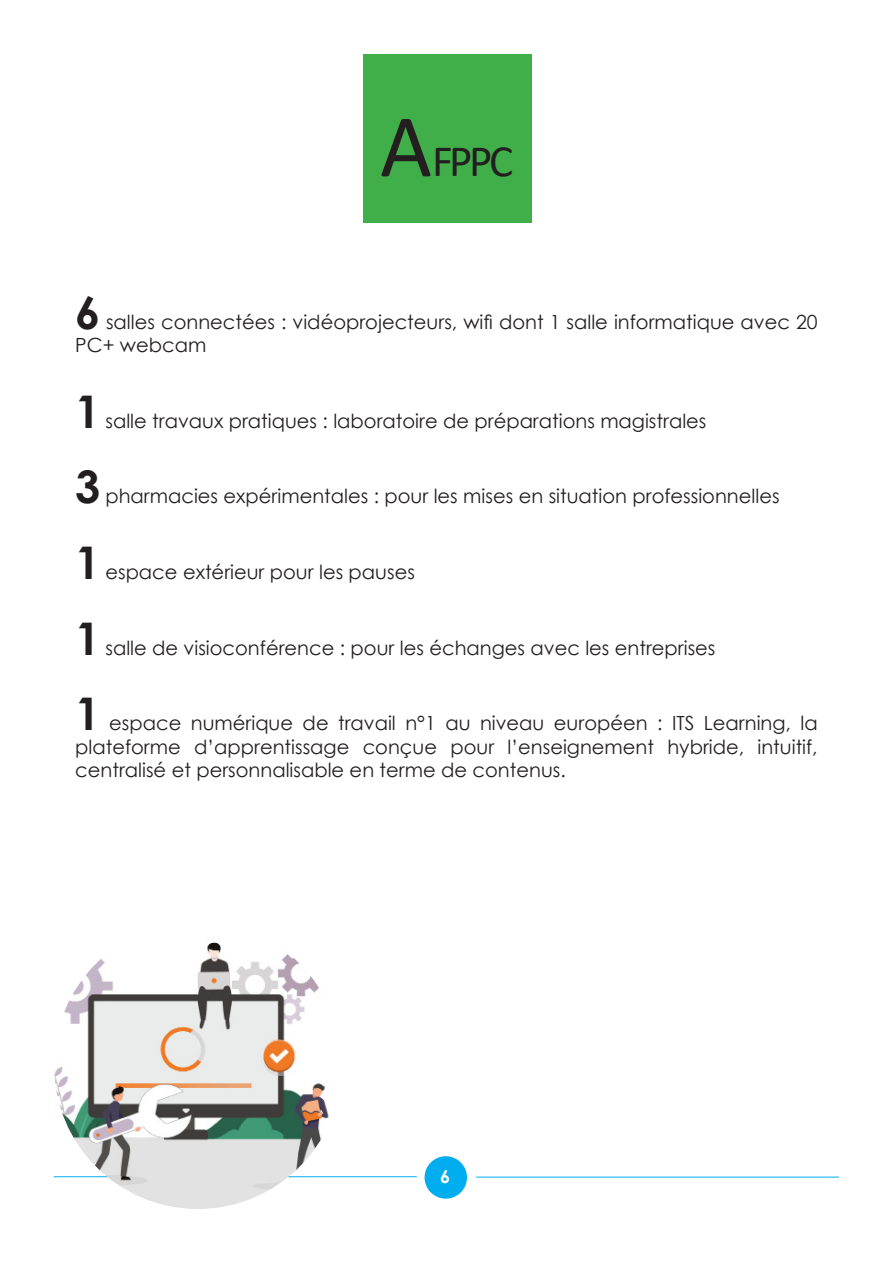
<style>
.page{position:relative;width:893px;height:1263px;background:#fff}
.page>*{position:absolute;margin:0;border:0;box-sizing:border-box;transform-origin:0 0}
.t1{font:700 45px "Century Gothic";color:#231f20}
.t2{font:45px "Calibri";color:#231f20}
.t3{font:19.5px/23.4px "Century Gothic";color:#231f20}
.t4{font:700 18px "Century Gothic";color:#fff}
.s1{font-size:90px}
</style>
<div class="page">
<hr style="left:54px;top:1176px;width:363px;height:1px;background:#00aeef">
<div style="left:425px;top:1156px;width:42px;height:43px;background:#00aeef;border-radius:50%"></div>
<hr style="left:476px;top:1177px;width:363px;height:1px;background:#00aeef">
<div style="left:363px;top:54px;width:168px;height:169px;background:#40ae49"></div>
<img style="left:54px;top:921px;width:288px;height:288px;border-radius:144px">
<p class="t2" style="left:380px;top:130px;width:135px"><span class="s1">A</span>FPPC</p>
<p class="t1" style="left:75px;top:278px;width:27px">6</p>
<p class="t3" style="left:75px;top:310px;width:744px;text-indent:31px">salles connectées : vidéoprojecteurs, wifi dont 1 salle informatique avec 20<br>PC+ webcam</p>
<p class="t1" style="left:75px;top:377px;width:27px">1</p>
<p class="t3" style="left:105px;top:409px;width:602px">salle travaux pratiques : laboratoire de préparations magistrales</p>
<p class="t1" style="left:75px;top:453px;width:27px">3</p>
<p class="t3" style="left:105px;top:484px;width:676px">pharmacies expérimentales : pour les mises en situation professionnelles</p>
<p class="t1" style="left:75px;top:528px;width:27px">1</p>
<p class="t3" style="left:105px;top:560px;width:311px">espace extérieur pour les pauses</p>
<p class="t1" style="left:75px;top:604px;width:27px">1</p>
<p class="t3" style="left:105px;top:635px;width:612px">salle de visioconférence : pour les échanges avec les entreprises</p>
<p class="t1" style="left:75px;top:680px;width:27px">1</p>
<p class="t3" style="left:75px;top:711px;width:744px;text-align:justify;text-indent:34px">espace numérique de travail n°1 au niveau européen : ITS Learning, la plateforme d’apprentissage conçue pour l’enseignement hybride, intuitif, centralisé et personnalisable en terme de contenus.</p>
<p class="t4" style="left:440px;top:1162px;width:12px">6</p>
</div>
